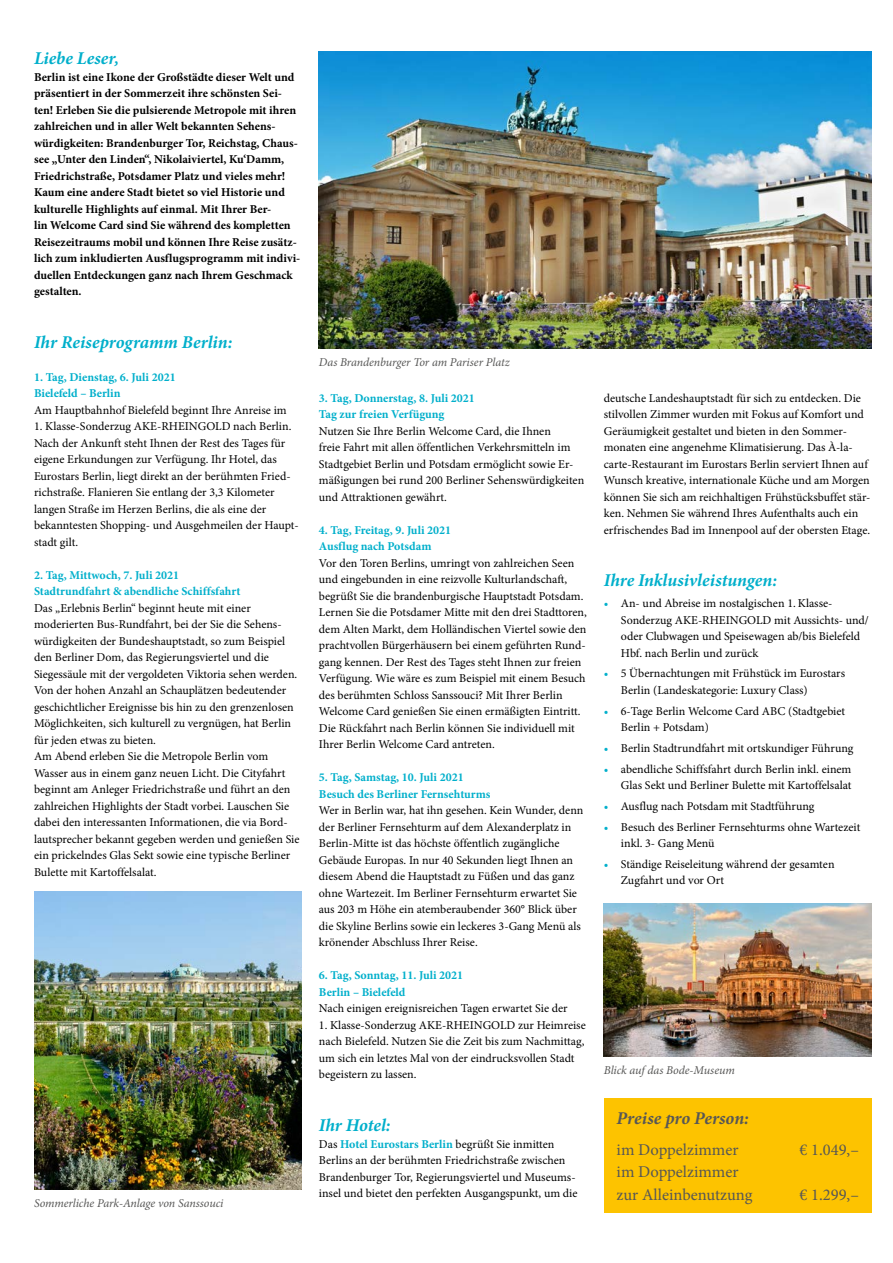
<style>
.page{position:relative;width:893px;height:1263px;background:#fff}
.page>*{position:absolute;margin:0;border:0;box-sizing:border-box;transform-origin:0 0}
.t1{font:italic 700 18px "Minion Pro";letter-spacing:-.005em;color:#00afcb}
.t2{font:italic 700 18px "Minion Pro";color:#575756}
.t3{font:16.5px/22.5px "Minion Pro";color:#575756}
.t4{font:12px/16.5px "Minion Pro";color:#000}
.t5{font:700 12px/16.5px "Minion Pro";color:#000}
.t6{font:700 12px/16.5px "Minion Pro";color:#00afcb}
.t7{font:italic 12px "Minion Pro";letter-spacing:-.005em;color:#575756}
.s1{font-weight:700;color:#00afcb}
.s2{color:#00afcb}
</style>
<div class="page">
<img style="left:34px;top:892px;width:268px;height:297px">
<img style="left:319px;top:51px;width:553px;height:298px">
<div style="left:604px;top:1098px;width:268px;height:114px;background:#fdc300"></div>
<img style="left:604px;top:903px;width:268px;height:154px">
<h1 class="t1" style="left:34px;top:46px;width:87px">Liebe Leser,</h1>
<p class="t5" style="left:34px;top:68px;width:268px">Berlin ist eine Ikone der Großstädte dieser Welt und präsentiert in der Sommerzeit ihre schönsten Sei&shy;ten! Erleben Sie die pulsierende Metropole mit ihren zahlreichen und in aller Welt bekannten Sehens&shy;würdigkeiten: Brandenburger Tor, Reichstag, Chaus&shy;see „Unter den Linden“, Nikolaiviertel, Ku‘Damm, Friedrichstraße, Potsdamer Platz und vieles mehr!<br>Kaum eine andere Stadt bietet so viel Historie und kulturelle Highlights auf einmal. Mit Ihrer Ber-<br>lin Welcome Card sind Sie während des kompletten Reisezeitraums mobil und können Ihre Reise zusätz&shy;lich zum inkludierten Ausflugsprogramm mit indivi&shy;duellen Entdeckungen ganz nach Ihrem Geschmack gestalten.</p>
<h1 class="t1" style="left:34px;top:329px;width:200px">Ihr Reiseprogramm Berlin:</h1>
<p class="t6" style="left:34px;top:368px;width:143px">1. Tag, Dienstag, 6. Juli 2021<br>Bielefeld – Berlin</p>
<p class="t4" style="left:34px;top:402px;width:254px">Am Hauptbahnhof Bielefeld beginnt Ihre Anreise im</p>
<p class="t4" style="left:34px;top:418px;width:266px">1. Klasse-Sonderzug AKE-RHEINGOLD nach Berlin.<br>Nach der Ankunft steht Ihnen der Rest des Tages für eigene Erkundungen zur Verfügung. Ihr Hotel, das Eurostars Berlin, liegt direkt an der berühmten Fried&shy;richstraße. Flanieren Sie entlang der 3,3 Kilometer langen Straße im Herzen Berlins, die als eine der bekanntesten Shopping- und Ausgehmeilen der Haupt&shy;stadt gilt.</p>
<p class="t6" style="left:34px;top:566px;width:208px">2. Tag, Mittwoch, 7. Juli 2021<br>Stadtrundfahrt &amp; abendliche Schiffsfahrt</p>
<p class="t4" style="left:34px;top:600px;width:267px">Das „Erlebnis Berlin“ beginnt heute mit einer moderierten Bus-Rundfahrt, bei der Sie die Sehens&shy;würdigkeiten der Bundeshauptstadt, so zum Beispiel den Berliner Dom, das Regierungsviertel und die Siegessäule mit der vergoldeten Viktoria sehen werden.<br>Von der hohen Anzahl an Schauplätzen bedeutender geschichtlicher Ereignisse bis hin zu den grenzenlosen Möglichkeiten, sich kulturell zu vergnügen, hat Berlin für jeden etwas zu bieten.<br>Am Abend erleben Sie die Metropole Berlin vom Wasser aus in einem ganz neuen Licht. Die Cityfahrt beginnt am Anleger Friedrichstraße und führt an den zahlreichen Highlights der Stadt vorbei. Lauschen Sie dabei den interessanten Informationen, die via Bord&shy;lautsprecher bekannt gegeben werden und genießen Sie ein prickelndes Glas Sekt sowie eine typische Berliner Bulette mit Kartoffelsalat.</p>
<p class="t7" style="left:34px;top:1195px;width:191px">Sommerliche Park-Anlage von Sanssouci</p>
<p class="t7" style="left:319px;top:354px;width:192px">Das Brandenburger Tor am Pariser Platz</p>
<p class="t6" style="left:319px;top:390px;width:157px">3. Tag, Donnerstag, 8. Juli 2021<br>Tag zur freien Verfügung</p>
<p class="t4" style="left:319px;top:423px;width:267px">Nutzen Sie Ihre Berlin Welcome Card, die Ihnen<br>freie Fahrt mit allen öffentlichen Verkehrsmitteln im Stadtgebiet Berlin und Potsdam ermöglicht sowie Er&shy;mäßigungen bei rund 200 Berliner Sehenswürdigkeiten und Attraktionen gewährt.</p>
<p class="t6" style="left:319px;top:522px;width:134px">4. Tag, Freitag, 9. Juli 2021<br>Ausflug nach Potsdam</p>
<p class="t4" style="left:319px;top:555px;width:269px">Vor den Toren Berlins, umringt von zahlreichen Seen und eingebunden in eine reizvolle Kulturlandschaft, begrüßt Sie die brandenburgische Hauptstadt Potsdam.<br>Lernen Sie die Potsdamer Mitte mit den drei Stadttoren, dem Alten Markt, dem Holländischen Viertel sowie den prachtvollen Bürgerhäusern bei einem geführten Rund&shy;gang kennen. Der Rest des Tages steht Ihnen zur freien Verfügung. Wie wäre es zum Beispiel mit einem Besuch des berühmten Schloss Sanssouci? Mit Ihrer Berlin Welcome Card genießen Sie einen ermäßigten Eintritt.<br>Die Rückfahrt nach Berlin können Sie individuell mit Ihrer Berlin Welcome Card antreten.</p>
<p class="t6" style="left:319px;top:769px;width:173px">5. Tag, Samstag, 10. Juli 2021<br>Besuch des Berliner Fernsehturms</p>
<p class="t4" style="left:319px;top:802px;width:266px">Wer in Berlin war, hat ihn gesehen. Kein Wunder, denn der Berliner Fernsehturm auf dem Alexanderplatz in Berlin-Mitte ist das höchste öffentlich zugängliche Gebäude Europas. In nur 40 Sekunden liegt Ihnen an diesem Abend die Hauptstadt zu Füßen und das ganz ohne Wartezeit. Im Berliner Fernsehturm erwartet Sie aus 203 m Höhe ein atemberaubender 360° Blick über die Skyline Berlins sowie ein leckeres 3-Gang Menü als krönender Abschluss Ihrer Reise.</p>
<p class="t6" style="left:319px;top:967px;width:146px">6. Tag, Sonntag, 11. Juli 2021<br>Berlin – Bielefeld</p>
<p class="t4" style="left:319px;top:1000px;width:250px">Nach einigen ereignisreichen Tagen erwartet Sie der</p>
<p class="t4" style="left:319px;top:1017px;width:268px">1. Klasse-Sonderzug AKE-RHEINGOLD zur Heimreise nach Bielefeld. Nutzen Sie die Zeit bis zum Nachmittag, um sich ein letztes Mal von der eindrucksvollen Stadt begeistern zu lassen.</p>
<h1 class="t1" style="left:319px;top:1112px;width:73px">Ihr Hotel:</h1>
<p class="t4" style="left:319px;top:1135px;width:260px">Das <span class="s1">Hotel Eurostars Berlin</span> begrüßt Sie inmitten Berlins an der berühmten Friedrichstraße zwischen Brandenburger Tor, Regierungsviertel und Museums&shy;insel und bietet den perfekten Ausgangspunkt, um die</p>
<p class="t4" style="left:604px;top:390px;width:268px">deutsche Landeshauptstadt für sich zu entdecken. Die stilvollen Zimmer wurden mit Fokus auf Komfort und Geräumigkeit gestaltet und bieten in den Sommer&shy;monaten eine angenehme Klimatisierung. Das À-la&shy;carte-Restaurant im Eurostars Berlin serviert Ihnen auf Wunsch kreative, internationale Küche und am Morgen können Sie sich am reichhaltigen Frühstücksbuffet stär&shy;ken. Nehmen Sie während Ihres Aufenthalts auch ein erfrischendes Bad im Innenpool auf der obersten Etage.</p>
<h1 class="t1" style="left:604px;top:568px;width:175px">Ihre Inklusivleistungen:</h1>
<p class="t4" style="left:621px;top:595px;width:250px;text-indent:-17px"><span class="s2">•</span> An- und Abreise im nostalgischen 1. Klasse-Sonderzug AKE-RHEINGOLD mit Aussichts- und/ oder Clubwagen und Speisewagen ab/bis Bielefeld Hbf. nach Berlin und zurück</p>
<p class="t4" style="left:621px;top:665px;width:226px;text-indent:-17px"><span class="s2">•</span> 5 Übernachtungen mit Frühstück im Eurostars<br>Berlin (Landeskategorie: Luxury Class)</p>
<p class="t4" style="left:621px;top:703px;width:226px;text-indent:-17px"><span class="s2">•</span> 6-Tage Berlin Welcome Card ABC (Stadtgebiet<br>Berlin + Potsdam)</p>
<p class="t4" style="left:604px;top:740px;width:251px"><span class="s2">•</span> Berlin Stadtrundfahrt mit ortskundiger Führung</p>
<p class="t4" style="left:604px;top:761px;width:249px;text-align:right"><span class="s2">•</span> abendliche Schiffsfahrt durch Berlin inkl. einem<br>Glas Sekt und Berliner Bulette mit Kartoffelsalat</p>
<p class="t4" style="left:604px;top:798px;width:212px"><span class="s2">•</span> Ausflug nach Potsdam mit Stadtführung</p>
<p class="t4" style="left:621px;top:819px;width:241px;text-indent:-17px"><span class="s2">•</span> Besuch des Berliner Fernsehturms ohne Wartezeit inkl. 3- Gang Menü</p>
<p class="t4" style="left:621px;top:856px;width:215px;text-indent:-17px"><span class="s2">•</span> Ständige Reiseleitung während der gesamten<br>Zugfahrt und vor Ort</p>
<p class="t7" style="left:604px;top:1062px;width:133px">Blick auf das Bode-Museum</p>
<h1 class="t2" style="left:617px;top:1105px;width:134px">Preise pro Person:</h1>
<h2 class="t3" style="left:617px;top:1138px;width:123px">im Doppelzimmer</h2>
<h2 class="t3" style="left:799px;top:1138px;width:61px">€ 1.049,–</h2>
<h2 class="t3" style="left:617px;top:1161px;width:137px">im Doppelzimmer zur Alleinbenutzung</h2>
<h2 class="t3" style="left:799px;top:1183px;width:61px">€ 1.299,–</h2>
</div>
